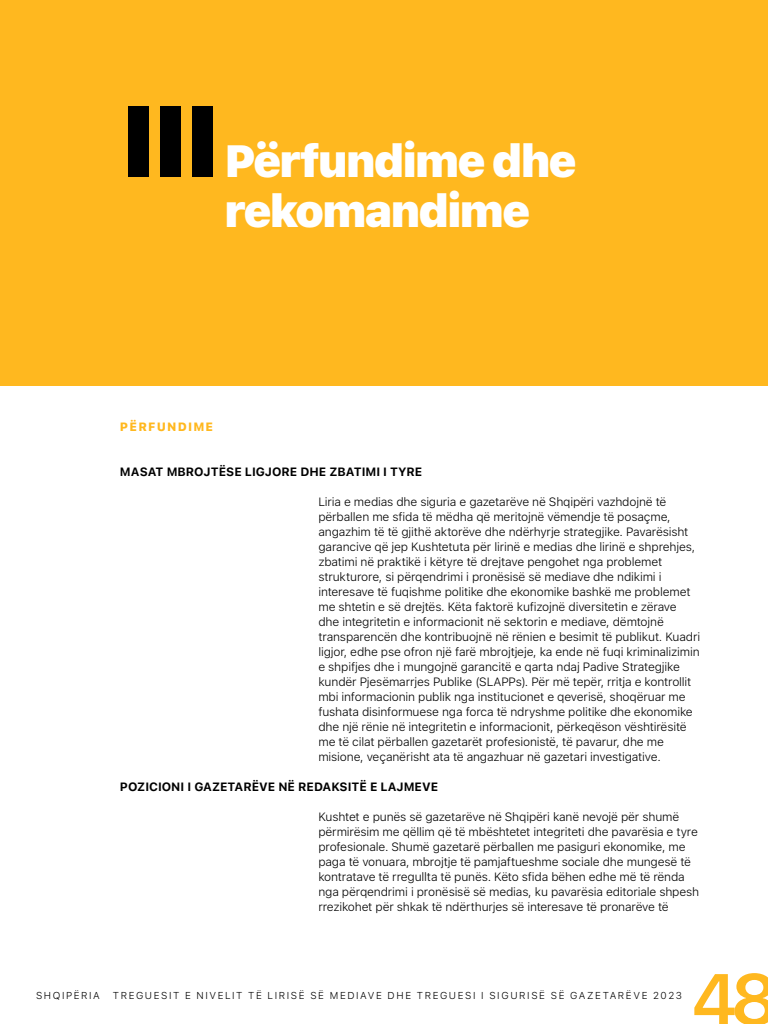
<style>
.page{position:relative;width:768px;height:1024px;background:#fff}
.page>*{position:absolute;margin:0;border:0;box-sizing:border-box;transform-origin:0 0}
.t1{font:900 100px "SF Pro Text";color:#000}
.t2{font:600 72px "SF Pro Text";color:#ffb81f}
.t3{font:900 45px/50px "SF Pro Text";letter-spacing:-.05em;color:#fff}
.t4{font:300 12px/15px "SF Pro Text";letter-spacing:-.015em;color:#000}
.t5{font:700 12px "SF Pro Text";color:#000}
.t6{font:800 12px "SF Pro Text";letter-spacing:.1em;color:#ffb81f}
.t7{font:300 10px "SF Pro Text";letter-spacing:.16em;color:#000}
</style>
<div class="page">
<div style="left:0;top:0;width:768px;height:386px;background:#ffb81f"></div>
<h1 class="t1" style="left:120px;top:84px;width:102px">III</h1>
<h3 class="t3" style="left:224px;top:136px;width:354px">Përfundime dhe rekomandime</h3>
<p class="t6" style="left:120px;top:420px;width:95px">PËRFUNDIME</p>
<p class="t5" style="left:120px;top:465px;width:304px">MASAT MBROJTËSE LIGJORE DHE ZBATIMI I TYRE</p>
<p class="t4" style="left:318px;top:495px;width:383px">Liria e medias dhe siguria e gazetarëve në Shqipëri vazhdojnë të përballen me sfida të mëdha që meritojnë vëmendje të posaçme, angazhim të të gjithë aktorëve dhe ndërhyrje strategjike. Pavarësisht garancive që jep Kushtetuta për lirinë e medias dhe lirinë e shprehjes, zbatimi në praktikë i këtyre të drejtave pengohet nga problemet strukturore, si përqendrimi i pronësisë së mediave dhe ndikimi i interesave të fuqishme politike dhe ekonomike bashkë me problemet me shtetin e së drejtës. Këta faktorë kufizojnë diversitetin e zërave dhe integritetin e informacionit në sektorin e mediave, dëmtojnë transparencën dhe kontribuojnë në rënien e besimit të publikut. Kuadri ligjor, edhe pse ofron një farë mbrojtjeje, ka ende në fuqi kriminalizimin e shpifjes dhe i mungojnë garancitë e qarta ndaj Padive Strategjike kundër Pjesëmarrjes Publike (SLAPPs). Për më tepër, rritja e kontrollit mbi informacionin publik nga institucionet e qeverisë, shoqëruar me fushata disinformuese nga forca të ndryshme politike dhe ekonomike dhe një rënie në integritetin e informacionit, përkeqëson vështirësitë me të cilat përballen gazetarët profesionistë, të pavarur, dhe me misione, veçanërisht ata të angazhuar në gazetari investigative.</p>
<p class="t5" style="left:120px;top:780px;width:320px">POZICIONI I GAZETARËVE NË REDAKSITË E LAJMEVE</p>
<p class="t4" style="left:318px;top:810px;width:382px">Kushtet e punës së gazetarëve në Shqipëri kanë nevojë për shumë përmirësim me qëllim që të mbështetet integriteti dhe pavarësia e tyre profesionale. Shumë gazetarë përballen me pasiguri ekonomike, me paga të vonuara, mbrojtje të pamjaftueshme sociale dhe mungesë të kontratave të rregullta të punës. Këto sfida bëhen edhe më të rënda nga përqendrimi i pronësisë së medias, ku pavarësia editoriale shpesh rrezikohet për shkak të ndërthurjes së interesave të pronarëve të</p>
<p class="t7" style="left:36px;top:990px;width:65px">SHQIPËRIA</p>
<p class="t7" style="left:113px;top:990px;width:570px">TREGUESIT E NIVELIT TË LIRISË SË MEDIAVE DHE TREGUESI I SIGURISË SË GAZETARËVE 2023</p>
<h2 class="t2" style="left:690px;top:958px;width:90px">48</h2>
</div>
